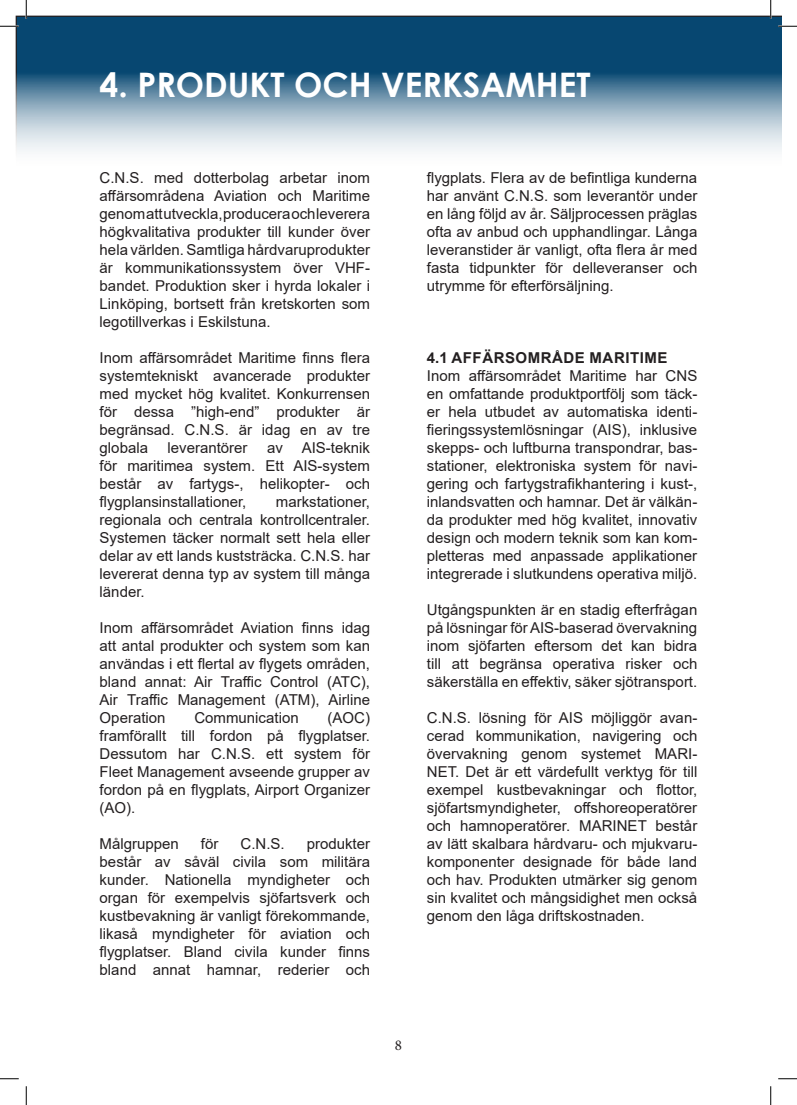
<style>
.page{position:relative;width:797px;height:1105px;background:#fff}
.page>*{position:absolute;margin:0;border:0;box-sizing:border-box;transform-origin:0 0}
.t1{font:700 33.75px "Century Gothic";color:#fff}
.t2{font:15px/18px "Arial";color:#231f20;text-align:justify}
.t3{font:700 15px "Arial";letter-spacing:.035em;color:#231f20}
.t4{font:15px "Minion Pro";color:#231f20}
</style>
<div class="page">
<svg style="left:16px;top:16px;width:765px;height:136px;background:#5c85a0"></svg>
<svg style="left:0;top:25px;width:19px;height:2px"></svg>
<svg style="left:778px;top:25px;width:19px;height:2px"></svg>
<svg style="left:0;top:1078px;width:19px;height:1px"></svg>
<svg style="left:778px;top:1078px;width:19px;height:1px"></svg>
<svg style="left:25px;top:0;width:2px;height:19px"></svg>
<svg style="left:25px;top:1086px;width:2px;height:19px"></svg>
<svg style="left:770px;top:0;width:1px;height:19px"></svg>
<svg style="left:770px;top:1086px;width:1px;height:19px"></svg>
<p class="t1" style="left:100px;top:60px;width:492px">4. PRODUKT OCH VERKSAMHET</p>
<p class="t2" style="left:100px;top:169px;width:272px">C.N.S. med dotterbolag arbetar inom affärsområdena Aviation och Maritime genom att utveckla, producera och leverera högkvalitativa produkter till kunder över hela världen. Samtliga hårdvaruprodukter är kommunikationssystem över VHF&shy;bandet. Produktion sker i hyrda lokaler i Linköping, bortsett från kretskorten som legotillverkas i Eskilstuna.</p>
<p class="t2" style="left:100px;top:349px;width:272px">Inom affärsområdet Maritime finns flera systemtekniskt avancerade produkter med mycket hög kvalitet. Konkurrensen för dessa ”high-end” produkter är begränsad. C.N.S. är idag en av tre globala</p>
<p class="t2" style="left:100px;top:439px;width:272px;text-indent:167px">av AIS-teknik för maritimea system. Ett AIS-system består av fartygs-, helikopter- och flygplansinstallationer,</p>
<p class="t2" style="left:167px;top:439px;width:82px">leverantörer</p>
<p class="t2" style="left:100px;top:493px;width:272px;text-indent:176px">markstationer, regionala och centrala kontrollcentraler.<br>Systemen täcker normalt sett hela eller delar av ett lands kuststräcka. C.N.S. har levererat denna typ av system till många länder.</p>
<p class="t2" style="left:100px;top:619px;width:272px">Inom affärsområdet Aviation finns idag att antal produkter och system som kan användas i ett flertal av flygets områden, bland annat: Air Traffic Control (ATC), Air Traffic Management (ATM), Airline Operation</p>
<p class="t2" style="left:100px;top:709px;width:272px;text-indent:228px">(AOC) framförallt till fordon på flygplatser.<br>Dessutom har C.N.S. ett system för Fleet Management avseende grupper av fordon på en flygplats, Airport Organizer (AO).</p>
<p class="t2" style="left:100px;top:835px;width:81px">Målgruppen</p>
<p class="t2" style="left:201px;top:835px;width:19px">för</p>
<p class="t2" style="left:240px;top:835px;width:46px">C.N.S.</p>
<p class="t2" style="left:194px;top:709px;width:106px">Communication</p>
<p class="t2" style="left:100px;top:835px;width:272px;text-indent:207px">produkter består av såväl civila som militära kunder. Nationella myndigheter och organ för exempelvis sjöfartsverk och kustbevakning är vanligt förekommande, likaså myndigheter för aviation och flygplatser. Bland civila kunder finns bland annat hamnar, rederier och</p>
<p class="t4" style="left:395px;top:1035px;width:9px">8</p>
<p class="t2" style="left:427px;top:169px;width:272px">flygplats. Flera av de befintliga kunderna har använt C.N.S. som leverantör under en lång följd av år. Säljprocessen präglas ofta av anbud och upphandlingar. Långa leveranstider är vanligt, ofta flera år med fasta tidpunkter för delleveranser och utrymme för efterförsäljning.</p>
<p class="t3" style="left:427px;top:347px;width:242px">4.1 AFFÄRSOMRÅDE MARITIME</p>
<p class="t2" style="left:427px;top:367px;width:272px">Inom affärsområdet Maritime har CNS en omfattande produktportfölj som täck&shy;er hela utbudet av automatiska identi&shy;fieringssystemlösningar (AIS), inklusive skepps- och luftburna transpondrar, bas&shy;stationer, elektroniska system för navi&shy;gering och fartygstrafikhantering i kust-, inlandsvatten och hamnar. Det är välkän&shy;da produkter med hög kvalitet, innovativ design och modern teknik som kan kom&shy;pletteras med anpassade applikationer integrerade i slutkundens operativa miljö.</p>
<p class="t2" style="left:427px;top:601px;width:272px">Utgångspunkten är en stadig efterfrågan på lösningar för AIS-baserad övervakning inom sjöfarten eftersom det kan bidra till att begränsa operativa risker och säkerställa en effektiv, säker sjötransport.</p>
<p class="t2" style="left:427px;top:709px;width:272px">C.N.S. lösning för AIS möjliggör avan&shy;cerad kommunikation, navigering och övervakning genom systemet MARI-NET. Det är ett värdefullt verktyg för till exempel kustbevakningar och flottor, sjöfartsmyndigheter, offshoreoperatörer och hamnoperatörer. MARINET består av lätt skalbara hårdvaru- och mjukvaru-</p>
<p class="t2" style="left:427px;top:853px;width:272px">komponenter designade för både land och hav. Produkten utmärker sig genom sin kvalitet och mångsidighet men också genom den låga driftskostnaden.</p>
</div>
